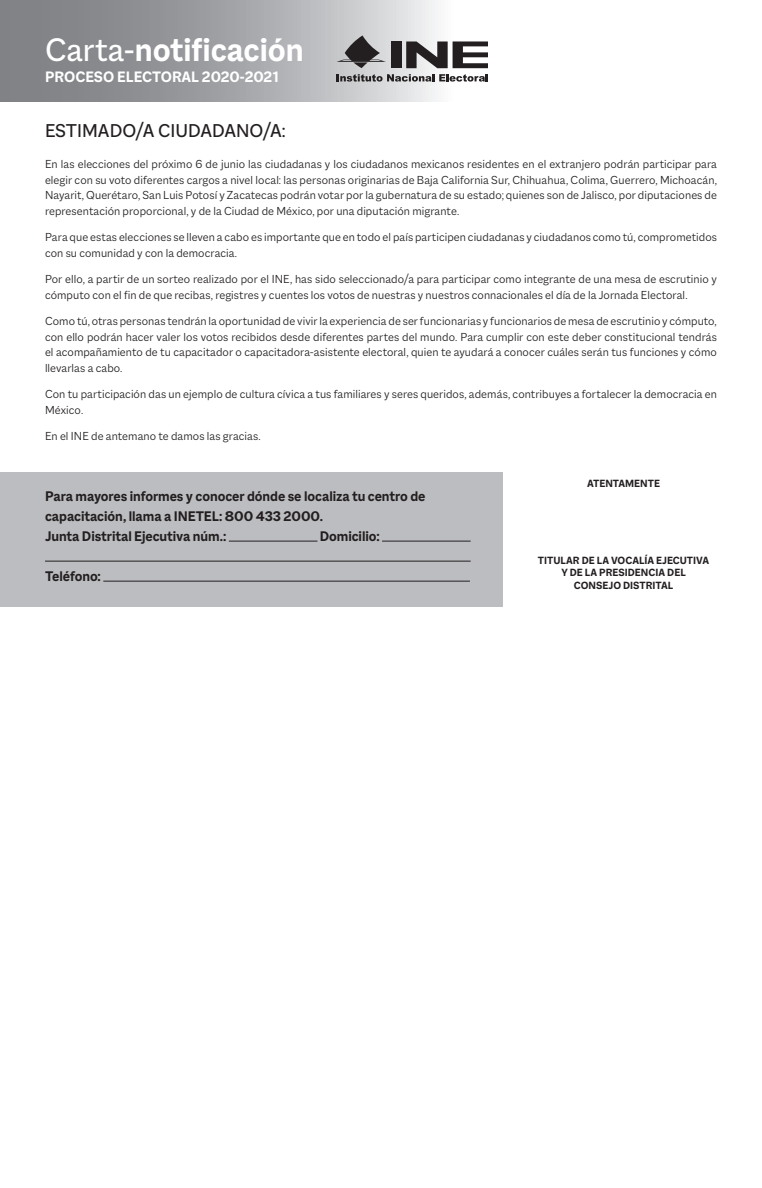
<style>
.page{position:relative;width:762px;height:1188px;background:#fff}
.page>*{position:absolute;margin:0;border:0;box-sizing:border-box;transform-origin:0 0}
.t1{font:700 35px "Macklin Sans";color:#fff}
.t2{font:20px "Macklin Sans";color:#231f20}
.t3{font:700 16.25px "Macklin Sans";color:#fff}
.t4{font:700 15px/20px "Macklin Sans";letter-spacing:-.005em;color:#231f20}
.t5{font:300 12.5px/15.6px "Macklin Sans";letter-spacing:.005em;color:#231f20}
.t6{font:700 11.25px/12.5px "Macklin Sans";color:#231f20;text-align:center}
.s1{font-weight:400}
</style>
<div class="page">
<svg style="left:0;top:0;width:488px;height:101px;background:#a9abad"></svg>
<div style="left:0;top:471px;width:503px;height:135px;background:#bcbdc0"></div>
<hr style="left:229px;top:540px;width:88px;height:1px;background:#231f20">
<hr style="left:382px;top:540px;width:89px;height:1px;background:#231f20">
<hr style="left:45px;top:560px;width:426px;height:1px;background:#231f20">
<hr style="left:103px;top:580px;width:367px;height:1px;background:#231f20">
<div style="left:391px;top:41px;width:10px;height:27px;background:#231f20"></div>
<svg style="left:406px;top:41px;width:82px;height:27px"></svg>
<svg style="left:336px;top:35px;width:50px;height:33px;background:#8f8e8f"></svg>
<svg style="left:337px;top:74px;width:151px;height:7px"></svg>
<h1 class="t1" style="left:45px;top:30px;width:260px"><span class="s1">Carta-</span>notificación</h1>
<h3 class="t3" style="left:45px;top:67px;width:235px">PROCESO ELECTORAL 2020-2021</h3>
<h2 class="t2" style="left:45px;top:118px;width:242px">ESTIMADO/A CIUDADANO/A:</h2>
<p class="t5" style="left:45px;top:156px;width:673px;text-align:justify">En las elecciones del próximo 6 de junio las ciudadanas y los ciudadanos mexicanos residentes en el extranjero podrán participar para elegir con su voto diferentes cargos a nivel local: las personas originarias de Baja California Sur, Chihuahua, Colima, Guerrero, Michoacán, Nayarit, Querétaro, San Luis Potosí y Zacatecas podrán votar por la gubernatura de su estado; quienes son de Jalisco, por diputaciones de representación proporcional, y de la Ciudad de México, por una diputación migrante.</p>
<p class="t5" style="left:45px;top:229px;width:673px">Para que estas elecciones se lleven a cabo es importante que en todo el país participen ciudadanas y ciudadanos como tú, comprometidos con su comunidad y con la democracia.</p>
<p class="t5" style="left:45px;top:271px;width:673px">Por ello, a partir de un sorteo realizado por el INE, has sido seleccionado/a para participar como integrante de una mesa de escrutinio y cómputo con el fin de que recibas, registres y cuentes los votos de nuestras y nuestros connacionales el día de la Jornada Electoral.</p>
<p class="t5" style="left:45px;top:313px;width:673px;text-align:justify">Como tú, otras personas tendrán la oportunidad de vivir la experiencia de ser funcionarias y funcionarios de mesa de escrutinio y cómputo, con ello podrán hacer valer los votos recibidos desde diferentes partes del mundo. Para cumplir con este deber constitucional tendrás el acompañamiento de tu capacitador o capacitadora-asistente electoral, quien te ayudará a conocer cuáles serán tus funciones y cómo llevarlas a cabo.</p>
<p class="t5" style="left:45px;top:386px;width:673px">Con tu participación das un ejemplo de cultura cívica a tus familiares y seres queridos, además, contribuyes a fortalecer la democracia en<br>México.</p>
<p class="t5" style="left:45px;top:428px;width:217px">En el INE de antemano te damos las gracias.</p>
<p class="t6" style="left:587px;top:477px;width:74px">ATENTAMENTE</p>
<p class="t4" style="left:45px;top:486px;width:382px">Para mayores informes y conocer dónde se localiza tu centro de capacitación, llama a INETEL: 800 433 2000.<br>Junta Distrital Ejecutiva núm.:</p>
<p class="t4" style="left:320px;top:526px;width:61px">Domicilio:</p>
<p class="t4" style="left:45px;top:566px;width:57px">Teléfono:</p>
<p class="t6" style="left:538px;top:553px;width:173px">TITULAR DE LA VOCALÍA EJECUTIVA<br>Y DE LA PRESIDENCIA DEL<br>CONSEJO DISTRITAL</p>
</div>
